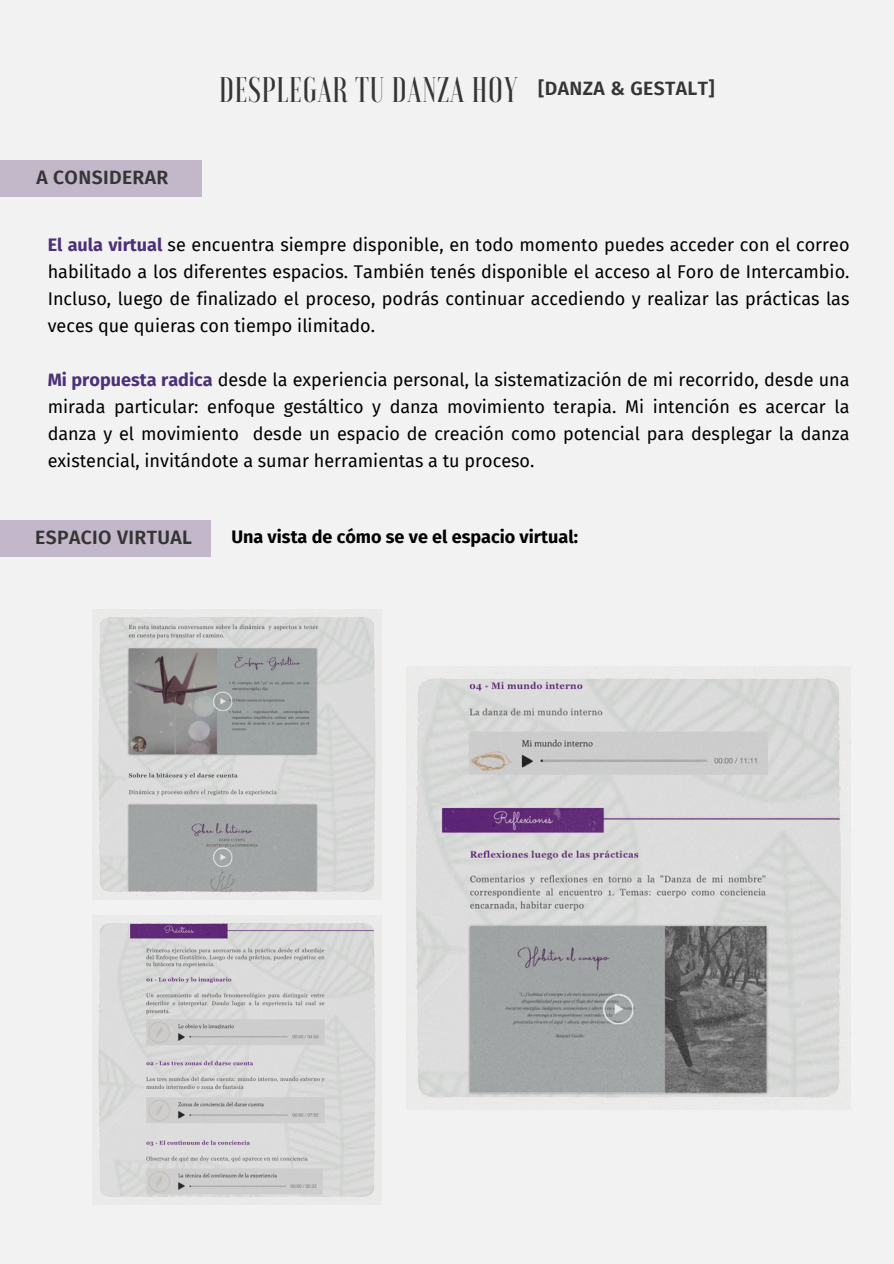
<style>
.page{position:relative;width:894px;height:1264px;background:#fff}
.page>*{position:absolute;margin:0;border:0;box-sizing:border-box;transform-origin:0 0}
.t1{font:500 35.55px "Voga";letter-spacing:.02em;color:#353535}
.t2{font:600 19.35px "Fira Sans";letter-spacing:.02em;color:#353535}
.t3{font:18px/27px "Fira Sans";color:#000;text-align:justify}
.t4{font:700 18px "Fira Sans";color:#000}
.s1{font-weight:700;color:#4b3177}
</style>
<div class="page">
<div style="left:0;top:0;width:893px;height:1263px;background:#f2f2f2"></div>
<div style="left:0;top:160px;width:202px;height:37px;background:#c2b8ca"></div>
<div style="left:0;top:519px;width:210px;height:37px;background:#c2b8ca"></div>
<img style="left:92px;top:610px;width:289px;height:289px">
<img style="left:407px;top:666px;width:442px;height:443px">
<img style="left:92px;top:915px;width:289px;height:289px">
<h2 class="t2" style="left:36px;top:166px;width:133px">A CONSIDERAR</h2>
<p class="t1" style="left:219px;top:72px;width:300px">DESPLEGAR TU DANZA HOY</p>
<p class="t2" style="left:538px;top:77px;width:178px">[DANZA &amp; GESTALT]</p>
<h2 class="t3" style="left:48px;top:231px;width:803px"><span class="s1">El aula virtual</span> se encuentra siempre disponible, en todo momento puedes acceder con el correo habilitado a los diferentes espacios. También tenés disponible el acceso al Foro de Intercambio.<br>Incluso, luego de finalizado el proceso, podrás continuar accediendo y realizar las prácticas las veces que quieras con tiempo ilimitado.</h2>
<p class="t3" style="left:48px;top:366px;width:803px"><span class="s1">Mi propuesta radica</span> desde la experiencia personal, la sistematización de mi recorrido, desde una mirada particular: enfoque gestáltico y danza movimiento terapia. Mi intención es acercar la danza y el movimiento desde un espacio de creación como potencial para desplegar la danza existencial, invitándote a sumar herramientas a tu proceso.</p>
<p class="t2" style="left:35px;top:525px;width:158px">ESPACIO VIRTUAL</p>
<p class="t4" style="left:231px;top:526px;width:348px">Una vista de cómo se ve el espacio virtual:</p>
</div>
